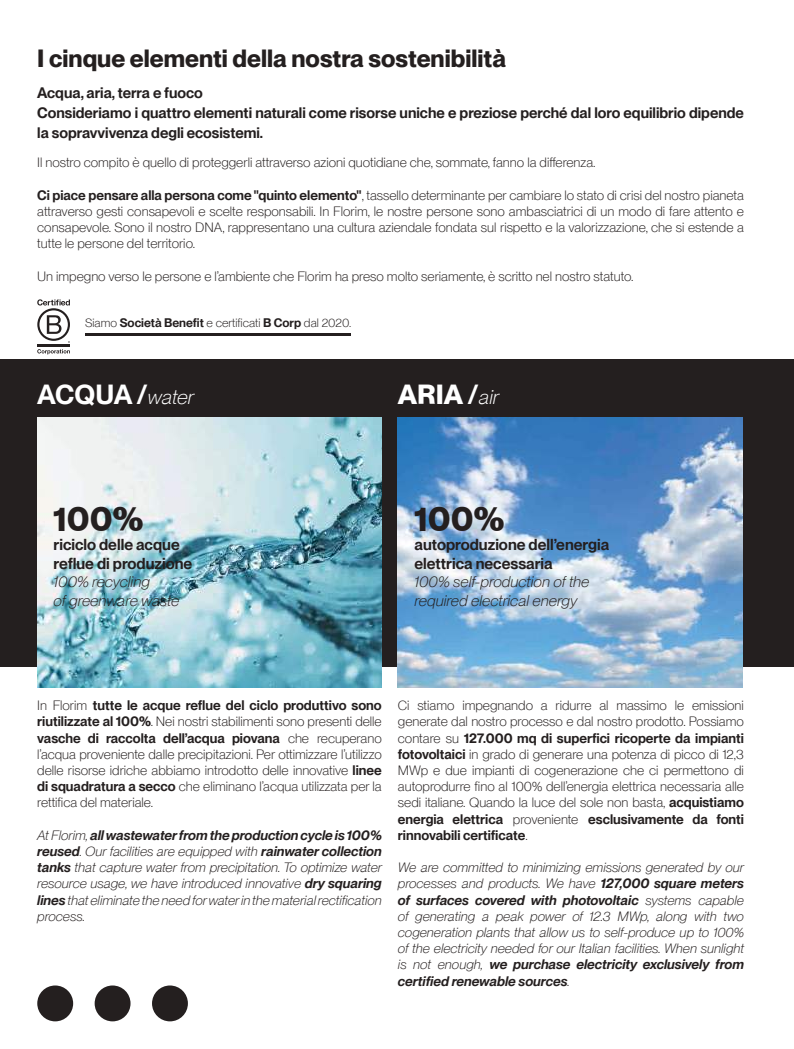
<style>
.page{position:relative;width:794px;height:1049px;background:#fff}
.page>*{position:absolute;margin:0;border:0;box-sizing:border-box;transform-origin:0 0}
.t1{font:700 33.8px "PP Neue Montreal";color:#241f1f}
.t2{font:600 27px "PP Neue Montreal";letter-spacing:-.01em;color:#fff}
.t3{font:700 27px "PP Neue Montreal";color:#fff}
.t4{font:700 24.3px "PP Neue Montreal";color:#241f1f}
.t5{font:600 15.5px/18.6px "PP Neue Montreal";color:#241f1f}
.t6{font:italic 300 15.5px/18.6px "PP Neue Montreal";color:#241f1f}
.t7{font:600 14.9px/19.7px "PP Neue Montreal";color:#241f1f}
.t8{font:300 13.5px/16.2px "PP Neue Montreal";color:#241f1f;text-align:justify}
.t9{font:italic 300 13.5px/16.2px "PP Neue Montreal";color:#241f1f;text-align:justify}
.t10{font:300 12.1px "PP Neue Montreal";color:#241f1f}
.s1{font-weight:600}
.s2{font-weight:300;font-style:italic;font-size:20.2px}
</style>
<div class="page">
<div style="left:0;top:359px;width:794px;height:307px;background:#241f1f"></div>
<div style="left:37px;top:985px;width:36px;height:36px;background:#241f1f;border-radius:50%"></div>
<div style="left:95px;top:985px;width:35px;height:36px;background:#241f1f;border-radius:50%"></div>
<div style="left:152px;top:985px;width:36px;height:36px;background:#241f1f;border-radius:50%"></div>
<img style="left:37px;top:417px;width:345px;height:271px">
<img style="left:398px;top:417px;width:344px;height:271px">
<hr style="left:37px;top:344px;width:33px;height:2px;background:#241f1f">
<svg style="left:37px;top:299px;width:33px;height:44px"></svg>
<svg style="left:37px;top:349px;width:33px;height:5px"></svg>
<hr style="left:85px;top:333px;width:266px;height:3px;background:#241f1f">
<h3 class="t4" style="left:37px;top:44px;width:470px">I cinque elementi della nostra sostenibilità</h3>
<p class="t7" style="left:37px;top:83px;width:708px">Acqua, aria, terra e fuoco<br>Consideriamo i quattro elementi naturali come risorse uniche e preziose perché dal loro equilibrio dipende la sopravvivenza degli ecosistemi.</p>
<p class="t8" style="left:37px;top:154px;width:560px">Il nostro compito è quello di proteggerli attraverso azioni quotidiane che, sommate, fanno la differenza.</p>
<p class="t8" style="left:37px;top:187px;width:708px"><span class="s1">Ci piace pensare alla persona come "quinto elemento"</span>, tassello determinante per cambiare lo stato di crisi del nostro pianeta attraverso gesti consapevoli e scelte responsabili. In Florim, le nostre persone sono ambasciatrici di un modo di fare attento e consapevole. Sono il nostro DNA, rappresentano una cultura aziendale fondata sul rispetto e la valorizzazione, che si estende a tutte le persone del territorio.</p>
<p class="t8" style="left:37px;top:268px;width:598px">Un impegno verso le persone e l’ambiente che Florim ha preso molto seriamente, è scritto nel nostro statuto.</p>
<p class="t10" style="left:85px;top:316px;width:268px">Siamo <span class="s1">Società Benefit</span> e certificati <span class="s1">B Corp</span> dal 2020.</p>
<h2 class="t2" style="left:37px;top:379px;width:158px">ACQUA /<span class="s2">water</span></h2>
<h2 class="t3" style="left:398px;top:378px;width:103px">ARIA <span class="s1">/</span><span class="s2">air</span></h2>
<h1 class="t1" style="left:54px;top:499px;width:91px">100%</h1>
<p class="t5" style="left:54px;top:535px;width:140px">riciclo delle acque reflue di produzione</p>
<p class="t6" style="left:54px;top:572px;width:127px">100% recycling<br>of greenware waste</p>
<h1 class="t1" style="left:414px;top:499px;width:91px">100%</h1>
<p class="t5" style="left:414px;top:535px;width:196px">autoproduzione dell’energia elettrica necessaria</p>
<p class="t6" style="left:414px;top:572px;width:176px">100% self-production of the required electrical energy</p>
<p class="t8" style="left:37px;top:697px;width:346px">In Florim <span class="s1">tutte le acque reflue del ciclo produttivo sono riutilizzate al 100%</span>. Nei nostri stabilimenti sono presenti delle <span class="s1">vasche di raccolta dell’acqua piovana</span> che recuperano l’acqua proveniente dalle precipitazioni. Per ottimizzare l’utilizzo delle risorse idriche abbiamo introdotto delle innovative <span class="s1">linee di squadratura a secco</span> che eliminano l’acqua utilizzata per la rettifica del materiale.</p>
<p class="t9" style="left:37px;top:827px;width:346px">At Florim, <span class="s1">all wastewater from the production cycle is 100% reused</span>. Our facilities are equipped with <span class="s1">rainwater collection tanks</span> that capture water from precipitation. To optimize water resource usage, we have introduced innovative <span class="s1">dry squaring lines</span> that eliminate the need for water in the material rectification process.</p>
<p class="t8" style="left:398px;top:697px;width:347px">Ci stiamo impegnando a ridurre al massimo le emissioni generate dal nostro processo e dal nostro prodotto. Possiamo contare su <span class="s1">127.000 mq di superfici ricoperte da impianti fotovoltaici</span> in grado di generare una potenza di picco di 12,3<br>MWp e due impianti di cogenerazione che ci permettono di autoprodurre fino al 100% dell’energia elettrica necessaria alle sedi italiane. Quando la luce del sole non basta, <span class="s1">acquistiamo energia elettrica</span> proveniente <span class="s1">esclusivamente da fonti rinnovabili certificate</span>.</p>
<p class="t9" style="left:398px;top:859px;width:348px">We are committed to minimizing emissions generated by our processes and products. We have <span class="s1">127,000 square meters of surfaces covered with photovoltaic</span> systems capable of generating a peak power of 12.3 MWp, along with two cogeneration plants that allow us to self-produce up to 100% of the electricity needed for our Italian facilities. When sunlight is not enough, <span class="s1">we purchase electricity exclusively from certified renewable sources</span>.</p>
</div>
